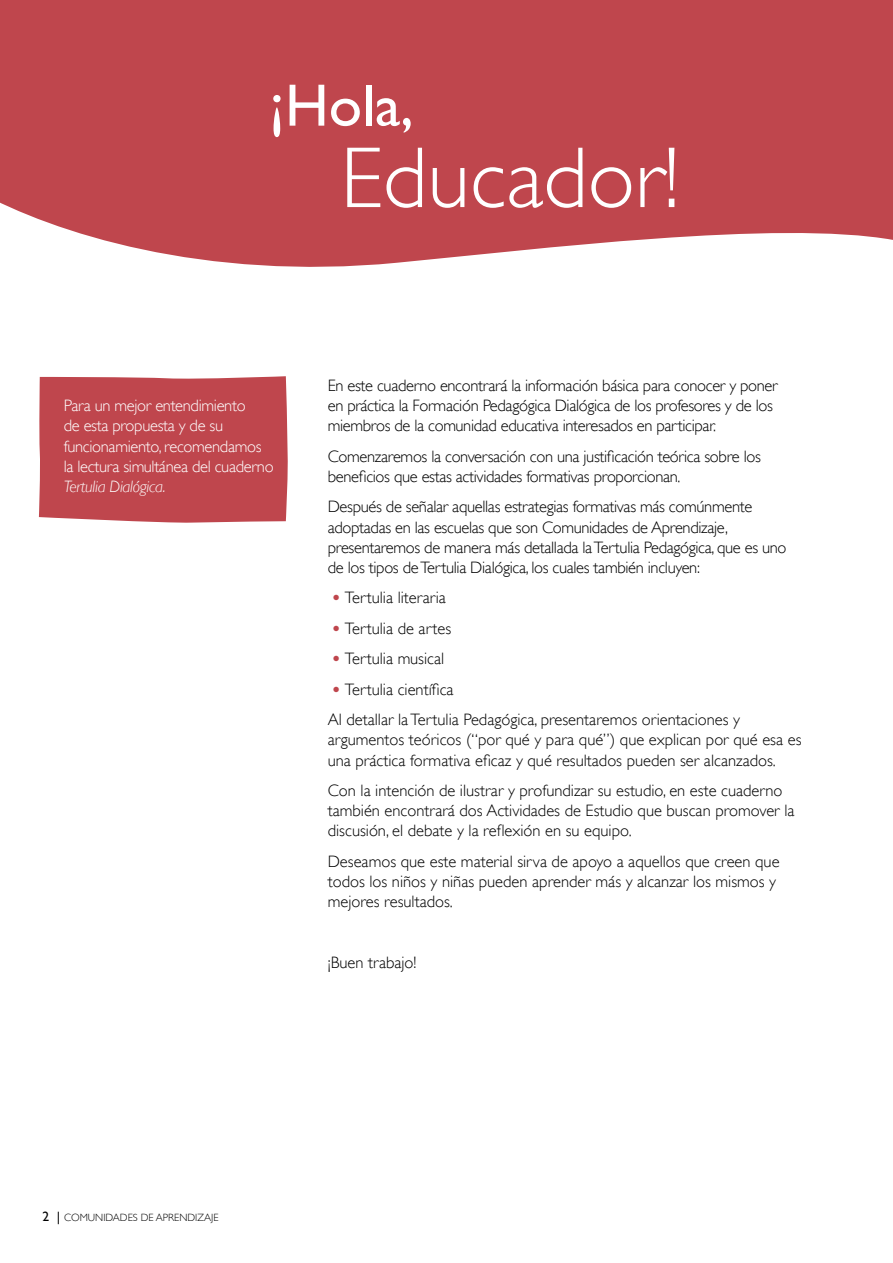
<style>
.page{position:relative;width:893px;height:1263px;background:#fff}
.page>*{position:absolute;margin:0;border:0;box-sizing:border-box;transform-origin:0 0}
.t1{font:300 87px "Gill Sans";color:#fff}
.t2{font:60px "Gill Sans";color:#fff}
.t3{font:300 16.5px/20.2px "Gill Sans";color:#000}
.t4{font:300 16.5px/20.2px "Gill Sans";letter-spacing:-.02em;color:#000}
.t5{font:300 16.5px/20.2px "Gill Sans";letter-spacing:-.02em;color:#fff}
.t6{font:italic 300 16.5px "Gill Sans";letter-spacing:-.02em;color:#fff}
.t7{font:300 10.5px "Gill Sans";color:#000}
.s1{font-weight:700;color:#bf464d}
.s2{font-weight:400;font-size:13.5px}
</style>
<div class="page">
<div style="left:0;top:0;width:893px;height:321px;background:#bf464d"></div>
<svg style="left:0;top:202px;width:893px;height:119px;fill:#fff"></svg>
<div style="left:39px;top:376px;width:249px;height:147px;background:#bf464d"></div>
<h2 class="t2" style="left:269px;top:70px;width:147px">¡Hola,</h2>
<h1 class="t1" style="left:340px;top:110px;width:340px">Educador!</h1>
<p class="t5" style="left:64px;top:395px;width:211px">Para un mejor entendimiento<br>de esta propuesta y de su funcionamiento, recomendamos la lectura simultánea del cuaderno</p>
<p class="t6" style="left:64px;top:477px;width:103px">Tertulia Dialógica.</p>
<p class="t4" style="left:328px;top:375px;width:451px">En este cuaderno encontrará la información básica para conocer y poner en práctica la Formación Pedagógica Dialógica de los profesores y de los miembros de la comunidad educativa interesados en participar.</p>
<p class="t4" style="left:328px;top:445px;width:435px">Comenzaremos la conversación con una justificación teórica sobre los beneficios que estas actividades formativas proporcionan.</p>
<p class="t4" style="left:328px;top:496px;width:460px">Después de señalar aquellas estrategias formativas más comúnmente adoptadas en las escuelas que son Comunidades de Aprendizaje, presentaremos de manera más detallada la Tertulia Pedagógica, que es uno de los tipos de Tertulia Dialógica, los cuales también incluyen:</p>
<p class="t3" style="left:332px;top:587px;width:115px"><span class="s1">•</span> Tertulia literaria</p>
<p class="t3" style="left:332px;top:617px;width:121px"><span class="s1">•</span> Tertulia de artes</p>
<p class="t3" style="left:332px;top:648px;width:114px"><span class="s1">•</span> Tertulia musical</p>
<p class="t3" style="left:328px;top:673px;width:414px;line-height:30.5px"><span class="s1">•</span> Tertulia científica<br>Al detallar la Tertulia Pedagógica, presentaremos orientaciones y</p>
<p class="t3" style="left:328px;top:729px;width:475px">argumentos teóricos (“por qué y para qué”) que explican por qué esa es una práctica formativa eficaz y qué resultados pueden ser alcanzados.</p>
<p class="t3" style="left:328px;top:779px;width:468px">Con la intención de ilustrar y profundizar su estudio, en este cuaderno también encontrará dos Actividades de Estudio que buscan promover la discusión, el debate y la reflexión en su equipo.</p>
<p class="t3" style="left:328px;top:850px;width:453px">Deseamos que este material sirva de apoyo a aquellos que creen que todos los niños y niñas pueden aprender más y alcanzar los mismos y mejores resultados.</p>
<p class="t3" style="left:328px;top:952px;width:90px">¡Buen trabajo!</p>
<p class="t7" style="left:43px;top:1209px;width:177px"><span class="s2">2 |</span> COMUNIDADES DE APRENDIZAJE</p>
</div>
